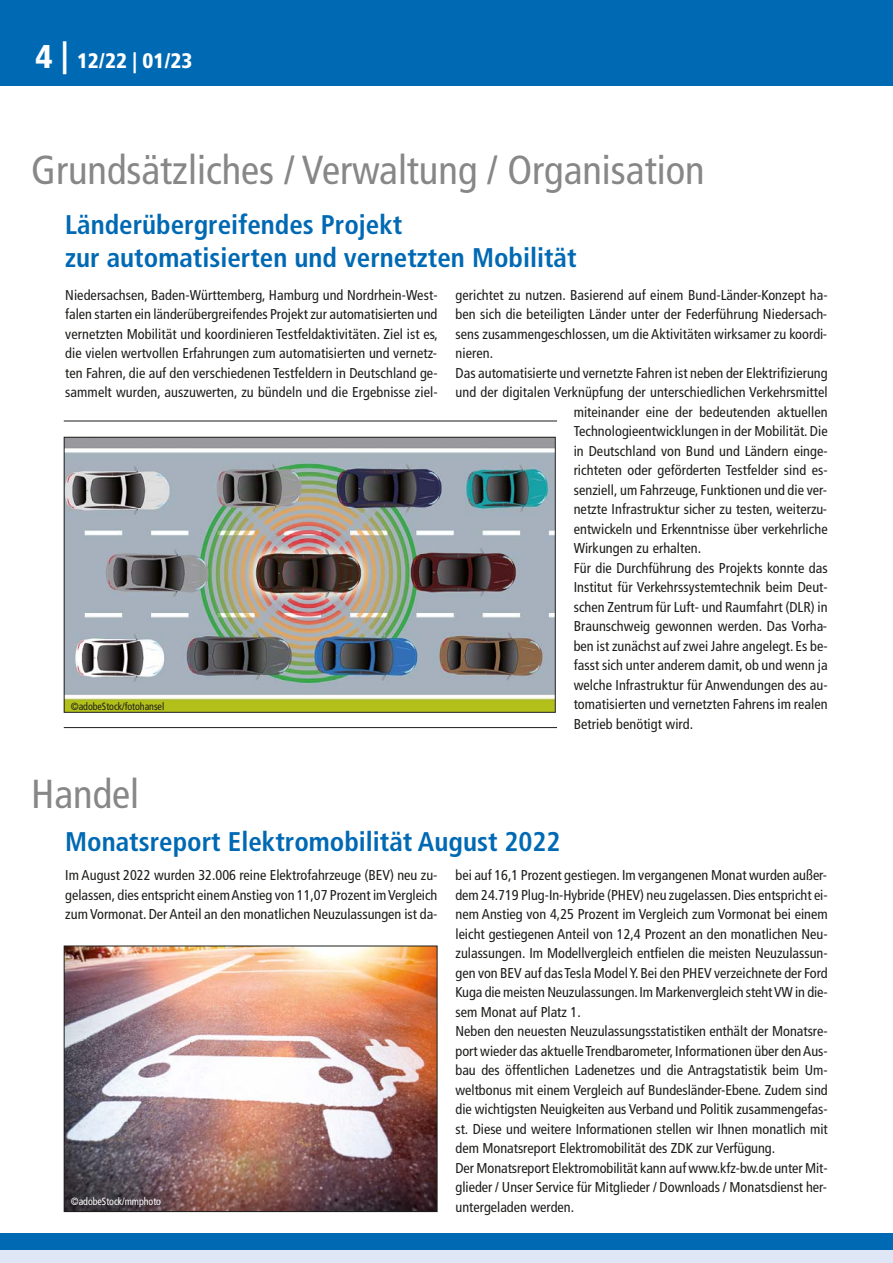
<style>
.page{position:relative;width:893px;height:1263px;background:#fff}
.page>*{position:absolute;margin:0;border:0;box-sizing:border-box;transform-origin:0 0}
.t1{font:condensed 40.5px "Frutiger";color:#878787}
.t2{font:700 condensed 27px/33px "Frutiger";color:#0069b4}
.t3{font:900 condensed 21px "Frutiger";color:#fff}
.t4{font:condensed 14.25px/19.5px "Frutiger";color:#1d1d1b;text-align:justify}
.t5{font:condensed 10.5px "Frutiger";letter-spacing:-.005em;color:#1d1d1b;scale:.95 1}
.t6{font:condensed 10.5px "Frutiger";letter-spacing:-.005em;color:#fff;scale:.95 1}
.s1{font-size:33px}
</style>
<div class="page">
<div style="left:0;top:0;width:893px;height:85px;background:#0069b4"></div>
<div style="left:0;top:1233px;width:893px;height:17px;background:#0069b4"></div>
<div style="left:0;top:1250px;width:893px;height:13px;background:#dfe6f6"></div>
<img style="left:66px;top:439px;width:488px;height:272px">
<div style="left:64px;top:437px;width:492px;height:276px;border:1px solid #1d1d1b"></div>
<img style="left:66px;top:948px;width:369px;height:262px">
<div style="left:64px;top:946px;width:373px;height:266px;border:1px solid #1d1d1b"></div>
<hr style="left:64px;top:727px;width:493px;height:1px;background:#1d1d1b">
<hr style="left:64px;top:421px;width:493px;height:1px;background:#1d1d1b">
<h3 class="t3" style="left:36px;top:54px;width:158px"><span class="s1">4 |</span> 12/22 | 01/23</h3>
<h1 class="t1" style="left:31px;top:154px;width:675px">Grundsätzliches / Verwaltung / Organisation</h1>
<h2 class="t2" style="left:65px;top:211px;width:513px">Länderübergreifendes Projekt<br>zur automatisierten und vernetzten Mobilität</h2>
<p class="t4" style="left:65px;top:286px;width:374px">Niedersachsen, Baden-Württemberg, Hamburg und Nordrhein-West&shy;falen starten ein länderübergreifendes Projekt zur automatisierten und vernetzten Mobilität und koordinieren Testfeldaktivitäten. Ziel ist es, die vielen wertvollen Erfahrungen zum automatisierten und vernetz&shy;ten Fahren, die auf den verschiedenen Testfeldern in Deutschland ge&shy;sammelt wurden, auszuwerten, zu bündeln und die Ergebnisse ziel-</p>
<p class="t4" style="left:455px;top:286px;width:374px">gerichtet zu nutzen. Basierend auf einem Bund-Länder-Konzept ha-</p>
<p class="t4" style="left:455px;top:306px;width:373px">ben sich die beteiligten Länder unter der Federführung Niedersach-</p>
<p class="t4" style="left:455px;top:325px;width:373px">sens zusammengeschlossen, um die Aktivitäten wirksamer zu koordi-</p>
<p class="t4" style="left:455px;top:345px;width:39px">nieren.</p>
<p class="t4" style="left:455px;top:364px;width:374px">Das automatisierte und vernetzte Fahren ist neben der Elektrifizierung</p>
<p class="t4" style="left:455px;top:384px;width:374px">und der digitalen Verknüpfung der unterschiedlichen Verkehrsmittel</p>
<p class="t4" style="left:574px;top:403px;width:256px">miteinander eine der bedeutenden aktuellen</p>
<p class="t4" style="left:574px;top:423px;width:256px">Technologieentwicklungen in der Mobilität. Die</p>
<p class="t4" style="left:574px;top:442px;width:256px">in Deutschland von Bund und Ländern einge-</p>
<p class="t4" style="left:574px;top:462px;width:256px">richteten oder geförderten Testfelder sind es-</p>
<p class="t4" style="left:574px;top:481px;width:255px">senziell, um Fahrzeuge, Funktionen und die ver-</p>
<p class="t4" style="left:574px;top:501px;width:255px">netzte Infrastruktur sicher zu testen, weiterzu-</p>
<p class="t4" style="left:574px;top:520px;width:256px">entwickeln und Erkenntnisse über verkehrliche</p>
<p class="t4" style="left:574px;top:540px;width:129px">Wirkungen zu erhalten.</p>
<p class="t4" style="left:574px;top:559px;width:256px">Für die Durchführung des Projekts konnte das</p>
<p class="t4" style="left:574px;top:579px;width:256px">Institut für Verkehrssystemtechnik beim Deut-</p>
<p class="t4" style="left:574px;top:598px;width:256px">schen Zentrum für Luft- und Raumfahrt (DLR) in</p>
<p class="t4" style="left:574px;top:618px;width:255px">Braunschweig gewonnen werden. Das Vorha-</p>
<p class="t4" style="left:574px;top:637px;width:256px">ben ist zunächst auf zwei Jahre angelegt. Es be-</p>
<p class="t4" style="left:574px;top:657px;width:256px">fasst sich unter anderem damit, ob und wenn ja</p>
<p class="t4" style="left:574px;top:676px;width:256px">welche Infrastruktur für Anwendungen des au-</p>
<p class="t4" style="left:574px;top:696px;width:256px">tomatisierten und vernetzten Fahrens im realen</p>
<p class="t4" style="left:574px;top:715px;width:121px">Betrieb benötigt wird.</p>
<p class="t5" style="left:71px;top:702px;width:100px">©adobeStock/fotohansel</p>
<h1 class="t1" style="left:31px;top:777px;width:109px">Handel</h1>
<h2 class="t2" style="left:65px;top:827px;width:497px">Monatsreport Elektromobilität August 2022</h2>
<p class="t4" style="left:65px;top:867px;width:374px">Im August 2022 wurden 32.006 reine Elektrofahrzeuge (BEV) neu zu&shy;gelassen, dies entspricht einem Anstieg von 11,07 Prozent im Vergleich zum Vormonat. Der Anteil an den monatlichen Neuzulassungen ist da-</p>
<p class="t4" style="left:455px;top:867px;width:374px;text-align:left">bei auf 16,1 Prozent gestiegen. Im vergangenen Monat wurden außer&shy;dem 24.719 Plug-In-Hybride (PHEV) neu zugelassen. Dies entspricht ei&shy;nem Anstieg von 4,25 Prozent im Vergleich zum Vormonat bei einem leicht gestiegenen Anteil von 12,4 Prozent an den monatlichen Neu&shy;zulassungen. Im Modellvergleich entfielen die meisten Neuzulassun&shy;gen von BEV auf das Tesla Model Y. Bei den PHEV verzeichnete der Ford Kuga die meisten Neuzulassungen. Im Markenvergleich steht VW in die&shy;sem Monat auf Platz 1.<br>Neben den neuesten Neuzulassungsstatistiken enthält der Monatsre&shy;port wieder das aktuelle Trendbarometer, Informationen über den Aus&shy;bau des öffentlichen Ladenetzes und die Antragstatistik beim Um&shy;weltbonus mit einem Vergleich auf Bundesländer-Ebene. Zudem sind die wichtigsten Neuigkeiten aus Verband und Politik zusammengefas&shy;st. Diese und weitere Informationen stellen wir Ihnen monatlich mit dem Monatsreport Elektromobilität des ZDK zur Verfügung.<br>Der Monatsreport Elektromobilität kann auf www.kfz-bw.de unter Mit&shy;glieder / Unser Service für Mitglieder / Downloads / Monatsdienst her&shy;untergeladen werden.</p>
<p class="t6" style="left:71px;top:1197px;width:96px">©adobeStock/mmphoto</p>
</div>
